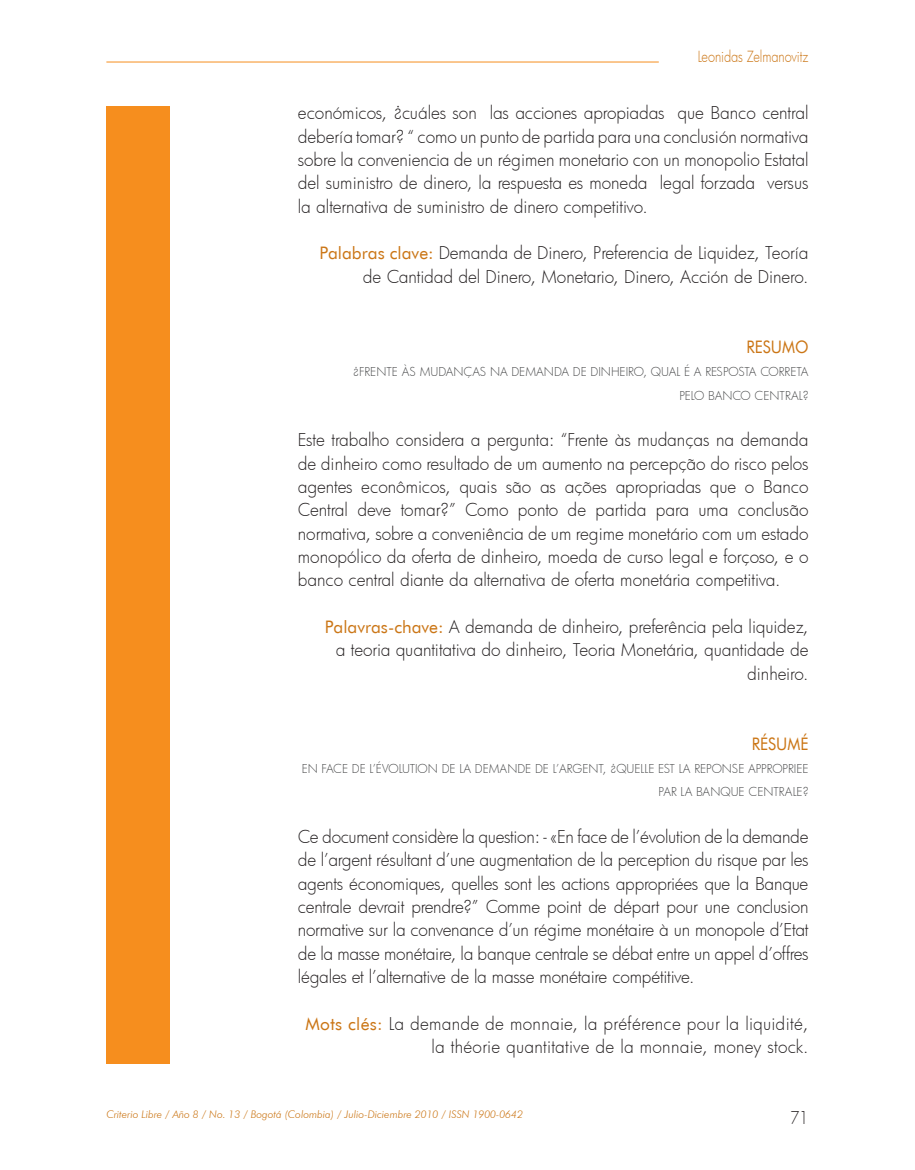
<style>
.page{position:relative;width:915px;height:1170px;background:#fff}
.page>*{position:absolute;margin:0;border:0;box-sizing:border-box;transform-origin:0 0}
.t1{font:300 17.25px/23.2px "Futura";letter-spacing:-.005em;color:#231f20;text-align:justify}
.t2{font:300 17.25px/23.2px "Futura";letter-spacing:.015em;color:#231f20;text-align:right}
.t3{font:17.25px "Futura BT";color:#cb7616;scale:.9 1}
.t4{font:300 17.25px "Futura";letter-spacing:-.005em;color:#231f20;scale:.85 1}
.t5{font:300 15px "Futura";letter-spacing:-.005em;color:#cb7616;scale:.85 1}
.t6{font:300 12px/23.4px "Futura";color:#4b4c4d;text-align:right}
.t7{font:italic 300 10.5px "Futura BT";color:#cb7616}
.s1{font-family:"Futura BT";font-weight:400;color:#cb7616}
</style>
<div class="page">
<div style="left:106px;top:106px;width:64px;height:957px;background:#f68e1e"></div>
<hr style="left:106px;top:62px;width:552px;height:1px;background:#f68e1e">
<p class="t5" style="left:697px;top:46px;width:132px">Leonidas Zelmanovitz</p>
<p class="t1" style="left:298px;top:101px;width:512px">económicos, ¿cuáles son las acciones apropiadas que Banco central debería tomar? “ como un punto de partida para una conclusión normativa sobre la conveniencia de un régimen monetario con un monopolio Estatal del suministro de dinero, la respuesta es moneda legal forzada versus la alternativa de suministro de dinero competitivo.</p>
<p class="t1" style="left:319px;top:241px;width:490px;text-align:right"><span class="s1">Palabras clave:</span> Demanda de Dinero, Preferencia de Liquidez, Teoría de Cantidad del Dinero, Monetario, Dinero, Acción de Dinero.</p>
<p class="t3" style="left:746px;top:336px;width:70px">RESUMO</p>
<p class="t6" style="left:353px;top:360px;width:456px">¿FRENTE ÀS MUDANÇAS NA DEMANDA DE DINHEIRO, QUAL É A RESPOSTA CORRETA<br>PELO BANCO CENTRAL?</p>
<p class="t1" style="left:298px;top:428px;width:512px">Este trabalho considera a pergunta: “Frente às mudanças na demanda de dinheiro como resultado de um aumento na percepção do risco pelos agentes econômicos, quais são as ações apropriadas que o Banco Central deve tomar?” Como ponto de partida para uma conclusão normativa, sobre a conveniência de um regime monetário com um estado monopólico da oferta de dinheiro, moeda de curso legal e forçoso, e o banco central diante da alternativa de oferta monetária competitiva.</p>
<p class="t1" style="left:324px;top:614px;width:485px;text-align:right"><span class="s1">Palavras-chave:</span> A demanda de dinheiro, preferência pela liquidez, a teoria quantitativa do dinheiro, Teoria Monetária, quantidade de dinheiro.</p>
<p class="t3" style="left:751px;top:733px;width:64px">RÉSUMÉ</p>
<p class="t6" style="left:301px;top:756px;width:508px">EN FACE DE L’ÉVOLUTION DE LA DEMANDE DE L’ARGENT, ¿QUELLE EST LA REPONSE APPROPRIEE<br>PAR LA BANQUE CENTRALE?</p>
<p class="t1" style="left:298px;top:824px;width:512px">Ce document considère la question: - «En face de l’évolution de la demande de l’argent résultant d’une augmentation de la perception du risque par les agents économiques, quelles sont les actions appropriées que la Banque centrale devrait prendre?” Comme point de départ pour une conclusion normative sur la convenance d’un régime monétaire à un monopole d’Etat de la masse monétaire, la banque centrale se débat entre un appel d’offres légales et l’alternative de la masse monétaire compétitive.</p>
<p class="t2" style="left:305px;top:1011px;width:504px"><span class="s1">Mots clés:</span> La demande de monnaie, la préférence pour la liquidité, la théorie quantitative de la monnaie, money stock.</p>
<p class="t7" style="left:106px;top:1108px;width:418px">Criterio Libre / Año 8 / No. 13 / Bogotá (Colombia) / Julio-Diciembre 2010 / ISSN 1900-0642</p>
<p class="t4" style="left:790px;top:1105px;width:23px">71</p>
</div>
